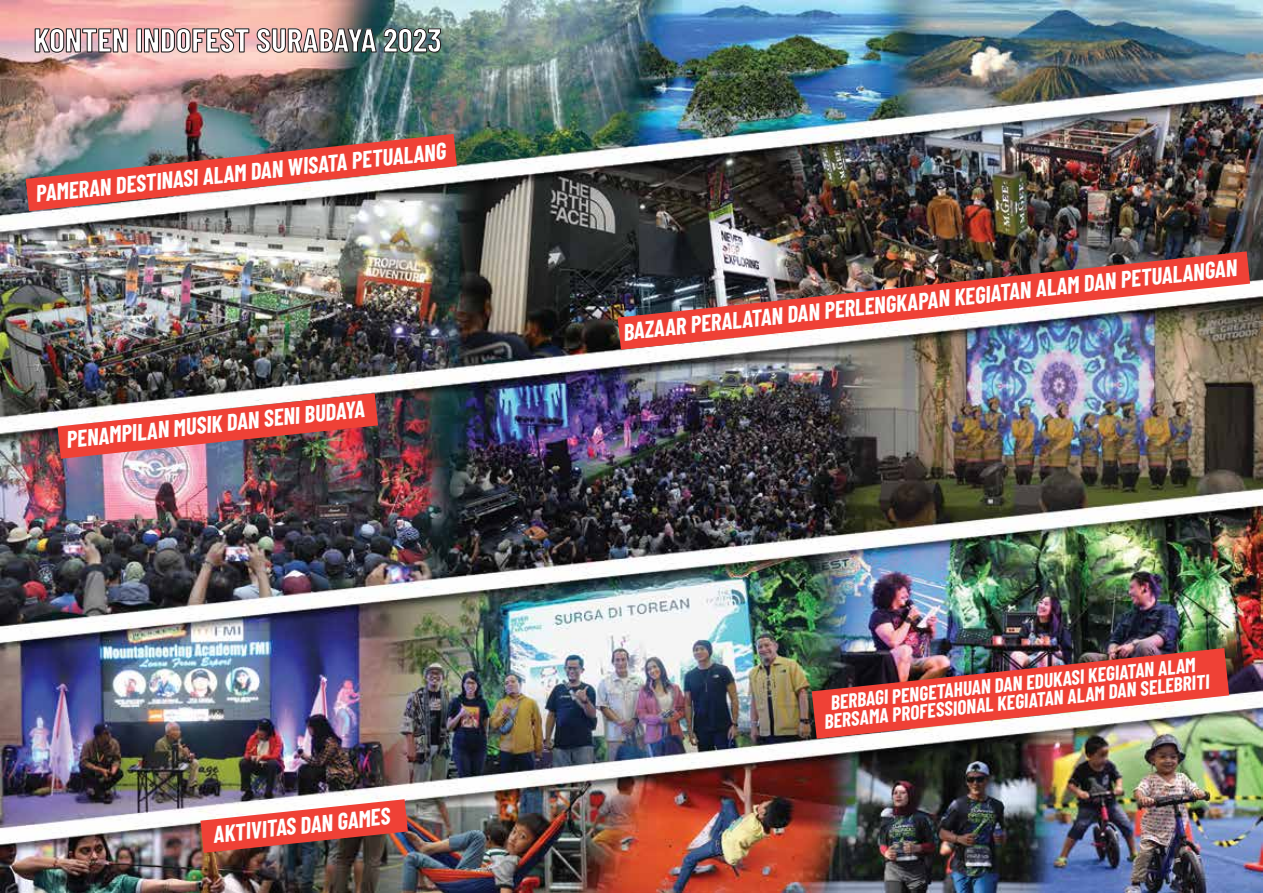
<style>
.page{position:relative;width:1263px;height:893px;background:#fff}
.page>*{position:absolute;margin:0;border:0;box-sizing:border-box;transform-origin:0 0}
.t1{font:700 33px "Barlow Condensed";color:#fff}
.t2{font:italic 700 23.1px "Barlow Condensed";color:#fff}
.t3{font:italic 700 19.8px/18.3px "Barlow Condensed";color:#fff;text-align:center}
</style>
<div class="page">
<img style="left:0;top:0;width:1263px;height:893px">
<img style="left:26px;top:134px;width:431px;height:77px">
<img style="left:57px;top:393px;width:321px;height:66px">
<img style="left:200px;top:799px;width:208px;height:54px">
<img style="left:812px;top:648px;width:417px;height:91px">
<img style="left:618px;top:251px;width:632px;height:99px">
<svg style="left:34px;top:27px;width:95px;height:30px;background:#b79195"></svg>
<svg style="left:135px;top:27px;width:115px;height:26px;background:#be9393"></svg>
<svg style="left:256px;top:21px;width:121px;height:41px;background:#a28984"></svg>
<svg style="left:383px;top:7px;width:59px;height:46px;background:#627e7a"></svg>
<h1 class="t1" style="left:34px;top:17px;width:409px">KONTEN INDOFEST SURABAYA 2023</h1>
<p class="t2" style="left:34px;top:178px;width:414px;rotate:-6deg">PAMERAN DESTINASI ALAM DAN WISATA PETUALANG</p>
<p class="t2" style="left:65px;top:423px;width:301px;rotate:-6deg">PENAMPILAN MUSIK DAN SENI BUDAYA</p>
<p class="t2" style="left:212px;top:818px;width:179px;rotate:-6deg">AKTIVITAS DAN GAMES</p>
<p class="t2" style="left:622px;top:316px;width:618px;rotate:-6deg">BAZAAR PERALATAN DAN PERLENGKAPAN KEGIATAN ALAM DAN PETUALANGAN</p>
<p class="t3" style="left:821px;top:693px;width:388px;rotate:-6deg">BERBAGI PENGETAHUAN DAN EDUKASI KEGIATAN ALAM<br>BERSAMA PROFESSIONAL KEGIATAN ALAM DAN SELEBRITI</p>
</div>
